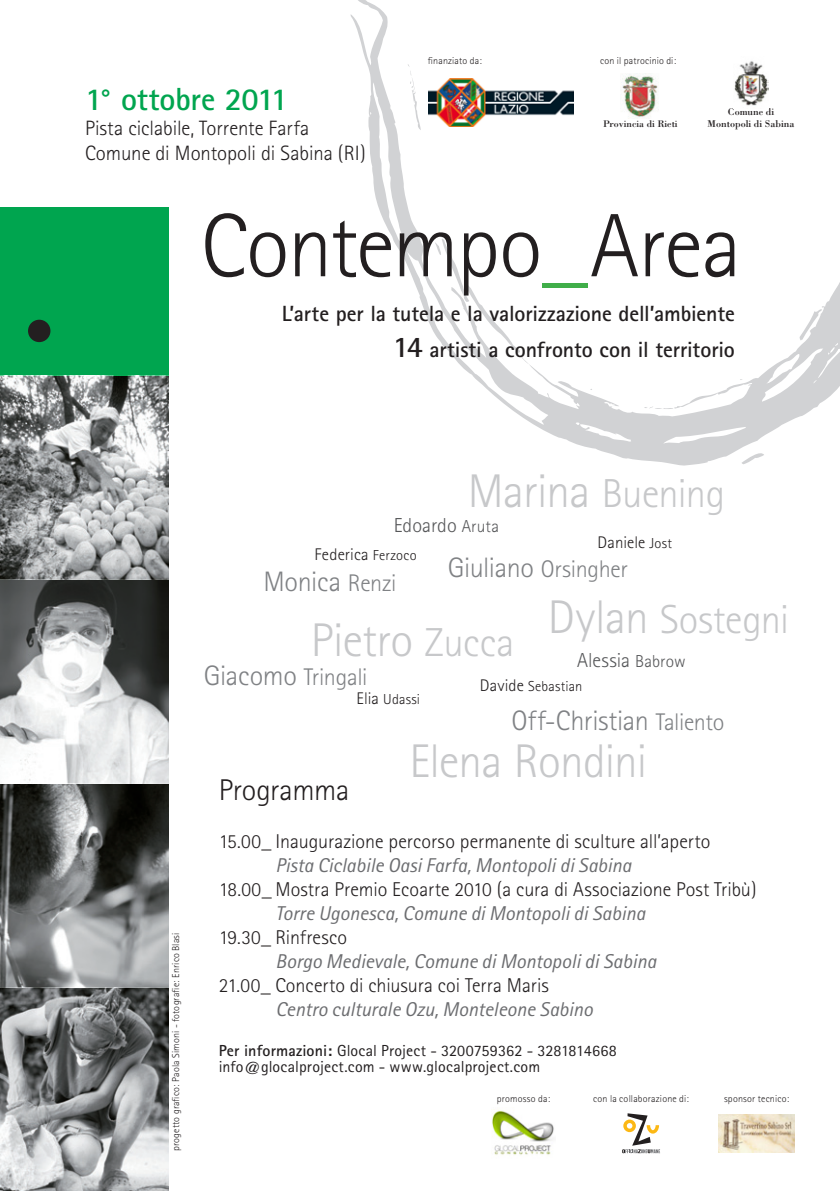
<style>
.page{position:relative;width:840px;height:1191px;background:#fff}
.page>*{position:absolute;margin:0;border:0;box-sizing:border-box;transform-origin:0 0}
.t1{font:300 90px "Rotis Sans Serif";letter-spacing:-.02em;color:#231f20}
.t2{font:300 47.2px "Rotis Sans Serif";letter-spacing:-.015em;color:#c7c8ca}
.t3{font:300 40.4px "Rotis Sans Serif";letter-spacing:-.01em;color:#c7c8ca}
.t4{font:700 32px "Rotis Sans Serif";letter-spacing:-.005em;color:#00a54f}
.t5{font:300 30px "Rotis Sans Serif";letter-spacing:-.015em;color:#231f20}
.t6{font:300 28.2px "Rotis Sans Serif";letter-spacing:-.01em;color:#808285}
.t7{font:300 24px "Rotis Sans Serif";letter-spacing:-.01em;color:#808285}
.t8{font:700 22px "Rotis Sans Serif";letter-spacing:-.005em;color:#231f20}
.t9{font:300 20.8px "Rotis Sans Serif";letter-spacing:-.005em;color:#231f20}
.t10{font:300 20.2px "Rotis Sans Serif";color:#57585a}
.t11{font:300 20px "Rotis Sans Serif";color:#231f20}
.t12{font:italic 20px "Rotis Sans Serif";color:#6c6d70}
.t13{font:300 16.8px "Rotis Sans Serif";letter-spacing:.005em;color:#231f20}
.t14{font:16px "Rotis Sans Serif";letter-spacing:.01em;color:#231f20}
.t15{font:300 14.4px "Rotis Sans Serif";letter-spacing:.015em;color:#231f20}
.t16{font:300 10px "Rotis Sans Serif";letter-spacing:.02em;color:#231f20}
.t17{font:10px "Bodoni";color:#231f20}
.t18{font:9.8px "Bodoni";color:#231f20}
.s1{color:#40ae49}
.s2{font-size:30px}
.s3{font-size:47.2px}
.s4{font-size:17.4px}
.s5{font-size:14.4px}
.s6{font-size:24px}
.s7{font-size:28.2px}
.s8{font-size:40.4px}
.s9{font-size:16.8px}
.s10{font-weight:700}
</style>
<div class="page">
<svg style="left:350px;top:0;width:489px;height:465px"></svg>
<svg style="left:643px;top:406px;width:30px;height:3px"></svg>
<svg style="left:407px;top:64px;width:13px;height:66px"></svg>
<div style="left:0;top:208px;width:168px;height:168px;background:#00a54f"></div>
<div style="left:28px;top:320px;width:22px;height:22px;background:#231f20;border-radius:50%"></div>
<img style="left:0;top:376px;width:168px;height:815px">
<svg style="left:622px;top:1113px;width:37px;height:40px"></svg>
<img style="left:428px;top:79px;width:144px;height:48px">
<img style="left:620px;top:74px;width:39px;height:44px">
<img style="left:733px;top:56px;width:35px;height:52px">
<img style="left:491px;top:1109px;width:63px;height:46px">
<img style="left:718px;top:1114px;width:76px;height:38px">
<p class="t4" style="left:85px;top:79px;width:204px">1° ottobre 2011</p>
<p class="t9" style="left:85px;top:116px;width:226px">Pista ciclabile, Torrente Farfa</p>
<p class="t9" style="left:85px;top:141px;width:282px">Comune di Montopoli di Sabina (RI)</p>
<p class="t16" style="left:427px;top:55px;width:55px">finanziato da:</p>
<p class="t16" style="left:599px;top:55px;width:77px">con il patrocinio di:</p>
<p class="t18" style="left:602px;top:118px;width:76px">Provincia di Rieti</p>
<p class="t17" style="left:727px;top:106px;width:48px">Comune di</p>
<p class="t17" style="left:707px;top:118px;width:88px">Montopoli di Sabina</p>
<p class="t1" style="left:201px;top:194px;width:542px">Contempo<span class="s1">_</span>Area</p>
<p class="t8" style="left:281px;top:300px;width:454px">L’arte per la tutela e la valorizzazione dell’ambiente</p>
<p class="t8" style="left:392px;top:336px;width:343px"><span class="s2">14</span> artisti a confronto con il territorio</p>
<p class="t3" style="left:467px;top:470px;width:259px"><span class="s3">Marina</span> Buening</p>
<p class="t10" style="left:393px;top:514px;width:107px">Edoardo <span class="s4">Aruta</span></p>
<p class="t13" style="left:314px;top:544px;width:103px">Federica <span class="s5">Ferzoco</span></p>
<p class="t6" style="left:263px;top:565px;width:135px">Monica <span class="s6">Renzi</span></p>
<p class="t13" style="left:597px;top:533px;width:76px">Daniele <span class="s5">Jost</span></p>
<p class="t7" style="left:447px;top:555px;width:181px"><span class="s7">Giuliano</span> Orsingher</p>
<p class="t3" style="left:547px;top:596px;width:243px"><span class="s3">Dylan</span> Sostegni</p>
<p class="t2" style="left:310px;top:613px;width:205px">Pietro <span class="s8">Zucca</span></p>
<p class="t15" style="left:356px;top:690px;width:65px"><span class="s9">Elia</span> Udassi</p>
<p class="t10" style="left:576px;top:648px;width:110px">Alessia <span class="s4">Babrow</span></p>
<p class="t7" style="left:204px;top:663px;width:165px"><span class="s7">Giacomo</span> Tringali</p>
<p class="t15" style="left:479px;top:677px;width:104px"><span class="s9">Davide</span> Sebastian</p>
<p class="t16" style="left:170px;top:1151px;width:220px;rotate:-90deg">progetto grafico: Paola Simoni - fotografie: Enrico Blasi</p>
<p class="t6" style="left:511px;top:704px;width:214px">Off-Christian <span class="s6">Taliento</span></p>
<p class="t2" style="left:409px;top:734px;width:239px">Elena Rondini</p>
<p class="t5" style="left:218px;top:772px;width:132px">Programma</p>
<p class="t11" style="left:218px;top:829px;width:493px">15.00_ Inaugurazione percorso permanente di sculture all’aperto</p>
<p class="t12" style="left:275px;top:853px;width:357px">Pista Ciclabile Oasi Farfa, Montopoli di Sabina</p>
<p class="t11" style="left:218px;top:877px;width:539px">18.00_ Mostra Premio Ecoarte 2010 (a cura di Associazione Post Tribù)</p>
<p class="t12" style="left:275px;top:901px;width:371px">Torre Ugonesca, Comune di Montopoli di Sabina</p>
<p class="t11" style="left:218px;top:925px;width:130px">19.30_ Rinfresco</p>
<p class="t12" style="left:275px;top:949px;width:382px">Borgo Medievale, Comune di Montopoli di Sabina</p>
<p class="t11" style="left:218px;top:973px;width:331px">21.00_ Concerto di chiusura coi Terra Maris</p>
<p class="t12" style="left:275px;top:997px;width:318px">Centro culturale Ozu, Monteleone Sabino</p>
<p class="t14" style="left:218px;top:1041px;width:399px"><span class="s10">Per informazioni:</span> Glocal Project - 3200759362 - 3281814668</p>
<p class="t14" style="left:218px;top:1057px;width:323px">info@glocalproject.com - www.glocalproject.com</p>
<p class="t16" style="left:496px;top:1093px;width:55px">promosso da:</p>
<p class="t16" style="left:593px;top:1093px;width:97px">con la collaborazione di:</p>
<p class="t16" style="left:723px;top:1093px;width:67px">sponsor tecnico:</p>
</div>
